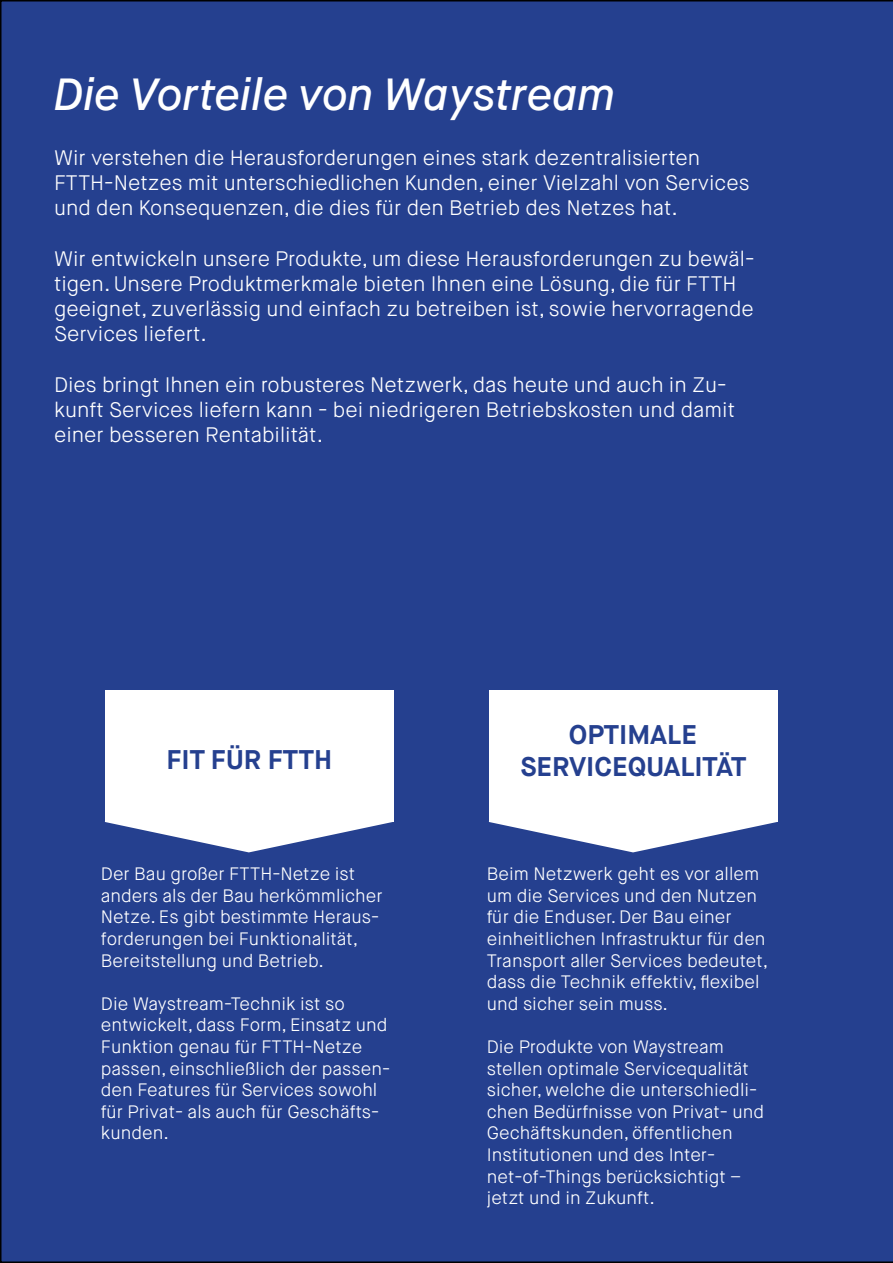
<style>
.page{position:relative;width:893px;height:1263px;background:#25408f}
.page>*{position:absolute;margin:0;border:0;box-sizing:border-box;transform-origin:0 0}
.t1{font:italic 500 45px "Maison Neue";color:#fff}
.t2{font:700 27px/32.4px "Maison Neue";color:#25408f;text-align:center}
.t3{font:300 21px/25.2px "Maison Neue";color:#fff}
.t4{font:300 18px/21.6px "Maison Neue";color:#fff}
</style>
<div class="page">
<div style="left:105px;top:690px;width:288px;height:132px;background:#fff"></div>
<svg style="left:104px;top:822px;width:289px;height:30px"></svg>
<div style="left:489px;top:690px;width:289px;height:132px;background:#fff"></div>
<svg style="left:488px;top:822px;width:290px;height:30px"></svg>
<h1 class="t1" style="left:54px;top:66px;width:563px">Die Vorteile von Waystream</h1>
<p class="t3" style="left:54px;top:145px;width:697px">Wir verstehen die Herausforderungen eines stark dezentralisierten<br>FTTH-Netzes mit unterschiedlichen Kunden, einer Vielzahl von Services und den Konsequenzen, die dies für den Betrieb des Netzes hat.</p>
<p class="t3" style="left:54px;top:246px;width:702px">Wir entwickeln unsere Produkte, um diese Herausforderungen zu bewäl&shy;tigen. Unsere Produktmerkmale bieten Ihnen eine Lösung, die für FTTH geeignet, zuverlässig und einfach zu betreiben ist, sowie hervorragende Services liefert.</p>
<p class="t3" style="left:54px;top:372px;width:683px">Dies bringt Ihnen ein robusteres Netzwerk, das heute und auch in Zu&shy;kunft Services liefern kann - bei niedrigeren Betriebskosten und damit einer besseren Rentabilität.</p>
<h2 class="t2" style="left:166px;top:744px;width:167px">FIT FÜR FTTH</h2>
<p class="t4" style="left:101px;top:863px;width:283px">Der Bau großer FTTH-Netze ist anders als der Bau herkömmlicher<br>Netze. Es gibt bestimmte Heraus&shy;forderungen bei Funktionalität,<br>Bereitstellung und Betrieb.</p>
<p class="t4" style="left:101px;top:993px;width:291px">Die Waystream-Technik ist so entwickelt, dass Form, Einsatz und<br>Funktion genau für FTTH-Netze passen, einschließlich der passen&shy;den Features für Services sowohl für Privat- als auch für Geschäfts&shy;kunden.</p>
<h2 class="t2" style="left:520px;top:718px;width:227px">OPTIMALE<br>SERVICEQUALITÄT</h2>
<p class="t4" style="left:487px;top:863px;width:283px">Beim Netzwerk geht es vor allem um die Services und den Nutzen für die Enduser. Der Bau einer einheitlichen Infrastruktur für den<br>Transport aller Services bedeutet, dass die Technik effektiv, flexibel und sicher sein muss.</p>
<p class="t4" style="left:487px;top:1036px;width:279px">Die Produkte von Waystream stellen optimale Servicequalität sicher, welche die unterschiedli&shy;chen Bedürfnisse von Privat- und<br>Gechäftskunden, öffentlichen<br>Institutionen und des Inter&shy;net-of-Things berücksichtigt – jetzt und in Zukunft.</p>
</div>
